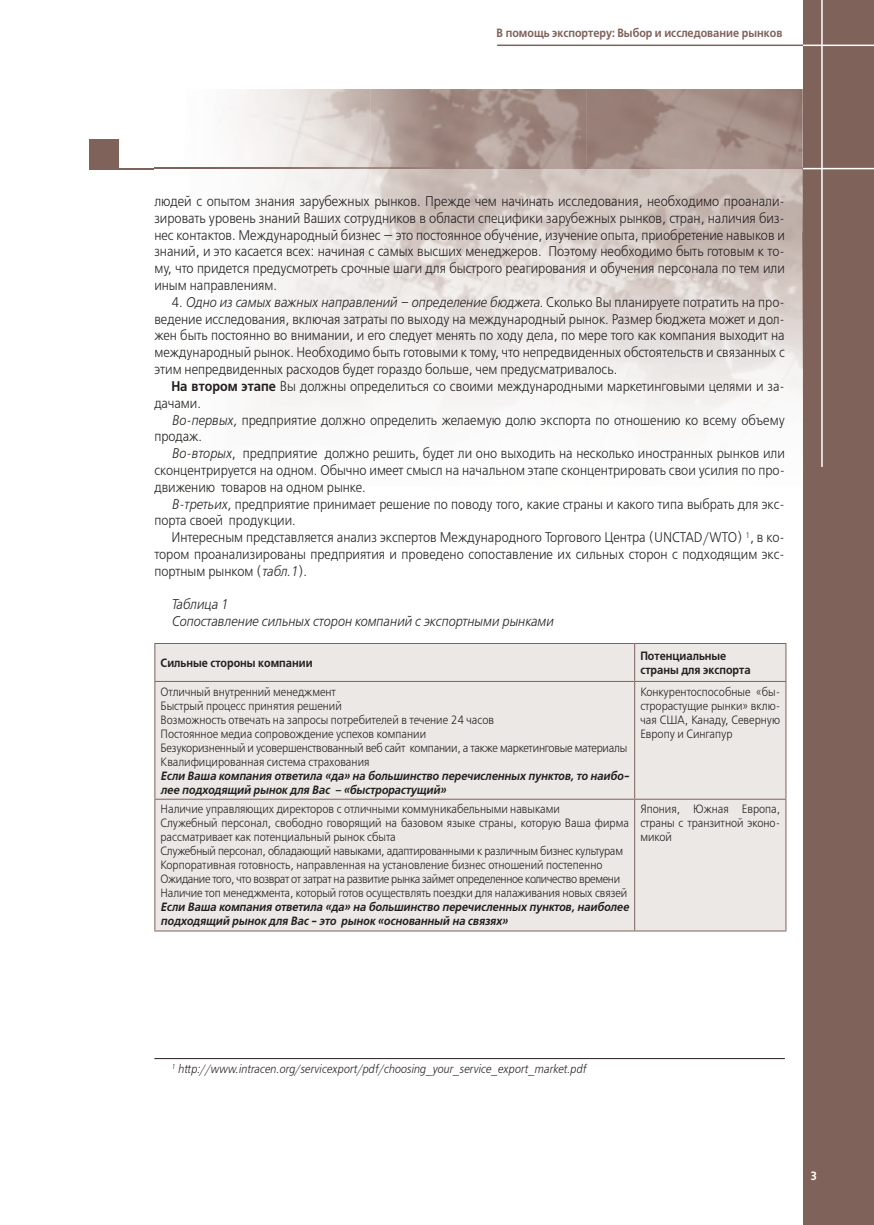
<style>
.page{position:relative;width:874px;height:1225px;background:#fff}
.page>*{position:absolute;margin:0;border:0;box-sizing:border-box;transform-origin:0 0}
.t1{font:14px/16.8px "DS Free Set";color:#231f20;text-align:justify;scale:.9 1}
.t2{font:italic 14px/16.8px "DS Free Set";color:#231f20;scale:.9 1}
.t3{font:12px/14px "DS Free Set";color:#231f20;scale:.9 1}
.t4{font:italic 700 12px/14px "DS Free Set";color:#231f20;scale:.9 1}
.t5{font:italic 12px "DS Free Set";color:#231f20;scale:.9 1}
.t6{font:700 12px/14px "DS Free Set";color:#231f20;scale:.9 1}
.t7{font:700 12px "DS Free Set";color:#7f635a;scale:.9 1}
.t8{font:700 12px "DS Free Set";color:#fff;scale:.9 1}
.s1{font-style:italic}
.s2{font-weight:700}
</style>
<div class="page">
<hr style="left:89px;top:168px;width:713px;height:1px;background:#7f635a">
<hr style="left:497px;top:45px;width:306px;height:1px;background:#7f635a">
<div style="left:802px;top:0;width:71px;height:1225px;background:#7f635a"></div>
<hr style="left:820px;top:0;width:2px;height:467px;background:#fff">
<hr style="left:802px;top:168px;width:71px;height:1px;background:#fff">
<hr style="left:802px;top:45px;width:71px;height:1px;background:#fff">
<div style="left:89px;top:139px;width:29px;height:29px;background:#7f635a"></div>
<img style="left:154px;top:89px;width:216px;height:79px">
<img style="left:370px;top:89px;width:216px;height:79px">
<img style="left:586px;top:89px;width:216px;height:79px">
<img style="left:261px;top:168px;width:541px;height:259px">
<div style="left:155px;top:644px;width:630px;height:286px;background:#ece8e5"></div>
<hr style="left:154px;top:643px;width:480px;height:1px;background:#7f635a">
<hr style="left:154px;top:644px;width:1px;height:37px;background:#7f635a">
<hr style="left:634px;top:643px;width:152px;height:1px;background:#7f635a">
<hr style="left:634px;top:644px;width:1px;height:37px;background:#7f635a">
<hr style="left:785px;top:644px;width:1px;height:37px;background:#7f635a">
<hr style="left:154px;top:681px;width:480px;height:1px;background:#7f635a">
<hr style="left:154px;top:682px;width:1px;height:116px;background:#7f635a">
<hr style="left:634px;top:681px;width:152px;height:1px;background:#7f635a">
<hr style="left:634px;top:682px;width:1px;height:116px;background:#7f635a">
<hr style="left:785px;top:682px;width:1px;height:116px;background:#7f635a">
<hr style="left:154px;top:798px;width:480px;height:1px;background:#7f635a">
<hr style="left:154px;top:799px;width:1px;height:131px;background:#7f635a">
<hr style="left:634px;top:798px;width:152px;height:1px;background:#7f635a">
<hr style="left:634px;top:799px;width:1px;height:131px;background:#7f635a">
<hr style="left:785px;top:799px;width:1px;height:131px;background:#7f635a">
<hr style="left:154px;top:930px;width:480px;height:1px;background:#7f635a">
<hr style="left:634px;top:930px;width:152px;height:1px;background:#7f635a">
<hr style="left:154px;top:1058px;width:630px;height:1px;background:#231f20">
<p class="t7" style="left:496px;top:26px;width:319px">В помощь экспортеру: Выбор и исследование рынков</p>
<p class="t1" style="left:154px;top:193px;width:701px">людей с опытом знания зарубежных рынков. Прежде чем начинать исследования, необходимо проанали&shy;зировать уровень знаний Ваших сотрудников в области специфики зарубежных рынков, стран, наличия биз&shy;нес контактов. Международный бизнес — это постоянное обучение, изучение опыта, приобретение навыков и знаний, и это касается всех: начиная с самых высших менеджеров. Поэтому необходимо быть готовым к то&shy;му, что придется предусмотреть срочные шаги для быстрого реагирования и обучения персонала по тем или иным направлениям.</p>
<p class="t1" style="left:154px;top:294px;width:701px;text-indent:17px">4. <span class="s1">Одно из самых важных направлений – определение бюджета</span>. Сколько Вы планируете потратить на про&shy;ведение исследования, включая затраты по выходу на международный рынок. Размер бюджета может и дол&shy;жен быть постоянно во внимании, и его следует менять по ходу дела, по мере того как компания выходит на международный рынок. Необходимо быть готовыми к тому, что непредвиденных обстоятельств и связанных с этим непредвиденных расходов будет гораздо больше, чем предусматривалось.</p>
<p class="t1" style="left:154px;top:378px;width:701px;text-indent:17px"><span class="s2">На втором этапе</span> Вы должны определиться со своими международными маркетинговыми целями и за&shy;дачами.</p>
<p class="t1" style="left:154px;top:411px;width:701px;text-indent:17px"><span class="s1">Во-первых,</span> предприятие должно определить желаемую долю экспорта по отношению ко всему объему продаж.</p>
<p class="t1" style="left:154px;top:445px;width:701px;text-indent:17px"><span class="s1">Во-вторых</span>, предприятие должно решить, будет ли оно выходить на несколько иностранных рынков или сконцентрируется на одном. Обычно имеет смысл на начальном этапе сконцентрировать свои усилия по про&shy;движению товаров на одном рынке.</p>
<p class="t1" style="left:154px;top:495px;width:701px;text-indent:17px"><span class="s1">В-третьих,</span> предприятие принимает решение по поводу того, какие страны и какого типа выбрать для экс&shy;порта своей продукции.</p>
<p class="t1" style="left:154px;top:529px;width:701px;text-indent:17px">Интересным представляется анализ экспертов Международного Торгового Центра (UNCTAD/WTO) <sup>1</sup>, в ко&shy;тором проанализированы предприятия и проведено сопоставление их сильных сторон с подходящим экс&shy;портным рынком (<span class="s1">табл.1</span>).</p>
<p class="t2" style="left:171px;top:596px;width:425px">Таблица 1<br>Сопоставление сильных сторон компаний с экспортными рынками</p>
<p class="t6" style="left:160px;top:656px;width:170px">Сильные стороны компании</p>
<p class="t6" style="left:640px;top:649px;width:124px">Потенциальные страны для экспорта</p>
<p class="t3" style="left:160px;top:684px;width:520px">Отличный внутренний менеджмент<br>Быстрый процесс принятия решений<br>Возможность отвечать на запросы потребителей в течение 24 часов<br>Постоянное медиа сопровождение успехов компании<br>Безукоризненный и усовершенствованный веб сайт компании, а также маркетинговые материалы Квалифицированная система страхования</p>
<p class="t4" style="left:160px;top:768px;width:522px">Если Ваша компания ответила «да» на большинство перечисленных пунктов, то наибо&shy;лее подходящий рынок для Вас – «быстрорастущий»</p>
<p class="t3" style="left:640px;top:684px;width:157px;text-align:justify">Конкурентоспособные «бы&shy;строрастущие рынки» вклю&shy;чая США, Канаду, Северную Европу и Сингапур</p>
<p class="t3" style="left:160px;top:802px;width:521px">Наличие управляющих директоров с отличными коммуникабельными навыками<br>Служебный персонал, свободно говорящий на базовом языке страны, которую Ваша фирма рассматривает как потенциальный рынок сбыта<br>Служебный персонал, обладающий навыками, адаптированными к различным бизнес культурам Корпоративная готовность, направленная на установление бизнес отношений постепенно Ожидание того, что возврат от затрат на развитие рынка займет определенное количество времени Наличие топ менеджмента, который готов осуществлять поездки для налаживания новых связей</p>
<p class="t4" style="left:160px;top:900px;width:521px">Если Ваша компания ответила «да» на большинство перечисленных пунктов, наиболее подходящий рынок для Вас - это рынок «основанный на связях»</p>
<p class="t3" style="left:640px;top:802px;width:157px;text-align:justify">Япония, Южная Европа, страны с транзитной эконо&shy;микой</p>
<p class="t5" style="left:171px;top:1062px;width:462px"><sup>1</sup> http://www.intracen.org/servicexport/pdf/choosing_your_service_export_market.pdf</p>
<p class="t8" style="left:810px;top:1168px;width:9px">3</p>
</div>
